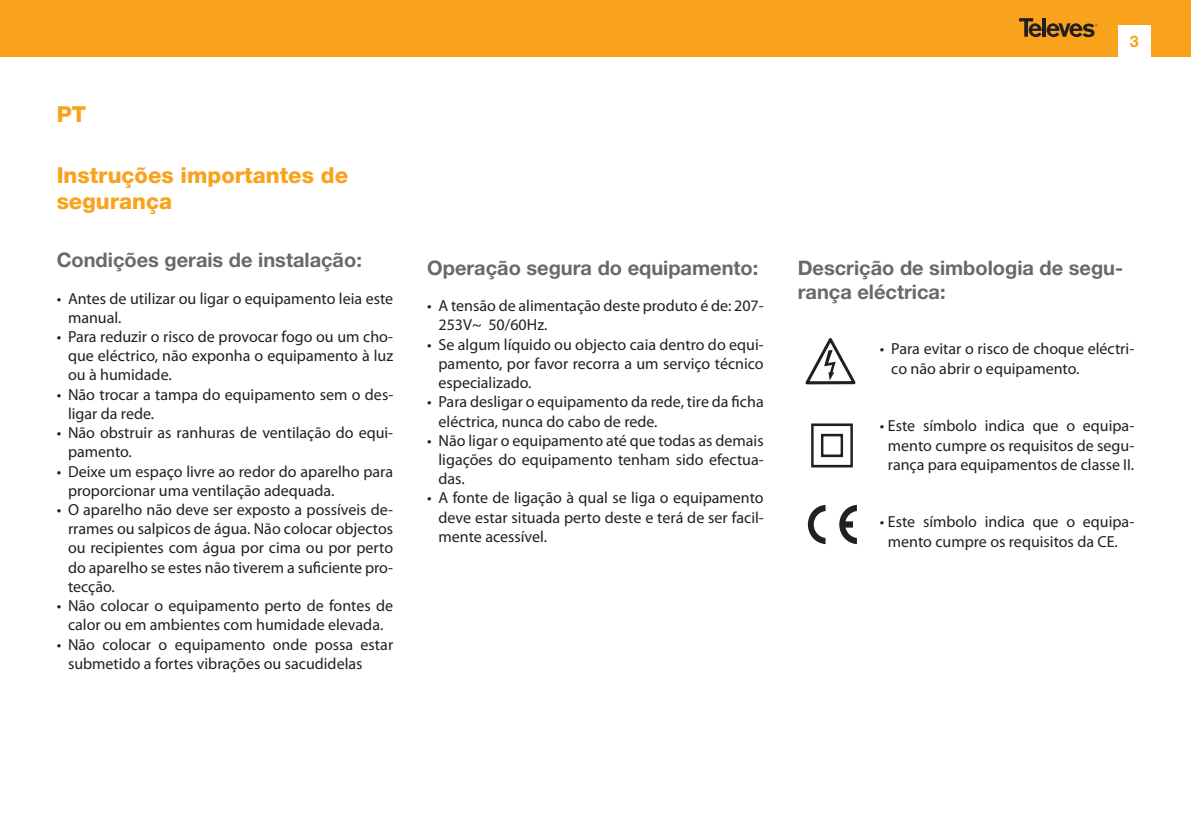
<style>
.page{position:relative;width:1191px;height:840px;background:#fff}
.page>*{position:absolute;margin:0;border:0;box-sizing:border-box;transform-origin:0 0}
.t1{font:800 22px/26.4px "Helvetica Neue LT Std";color:#f9a21c}
.t2{font:700 20px/24px "Helvetica Neue";color:#69696c}
.t3{font:16px/19.2px "Myriad Pro";color:#231f20}
.t4{font:700 16px "Helvetica Neue";color:#f9a21c}
</style>
<div class="page">
<div style="left:0;top:0;width:1191px;height:57px;background:#f9a21c"></div>
<svg style="left:1019px;top:18px;width:78px;height:19px"></svg>
<div style="left:1118px;top:25px;width:32px;height:33px;background:#fff"></div>
<svg style="left:811px;top:423px;width:42px;height:45px"></svg>
<svg style="left:808px;top:505px;width:17px;height:38px"></svg>
<svg style="left:839px;top:504px;width:18px;height:40px"></svg>
<svg style="left:805px;top:338px;width:51px;height:47px"></svg>
<h1 class="t1" style="left:57px;top:101px;width:31px">PT</h1>
<h1 class="t1" style="left:57px;top:161px;width:293px">Instruções importantes de segurança</h1>
<p class="t2" style="left:57px;top:247px;width:307px">Condições gerais de instalação:</p>
<p class="t3" style="left:68px;top:288px;width:327px;text-indent:-11px">• Antes de utilizar ou ligar o equipamento leia este manual.</p>
<p class="t3" style="left:68px;top:326px;width:327px;text-align:justify;text-indent:-11px">• Para reduzir o risco de provocar fogo ou um cho&shy;que eléctrico, não exponha o equipamento à luz ou à humidade.</p>
<p class="t3" style="left:68px;top:384px;width:327px;text-indent:-11px">• Não trocar a tampa do equipamento sem o des&shy;ligar da rede.</p>
<p class="t3" style="left:68px;top:422px;width:327px;text-indent:-11px">• Não obstruir as ranhuras de ventilação do equi&shy;pamento.</p>
<p class="t3" style="left:68px;top:461px;width:327px;text-indent:-11px">• Deixe um espaço livre ao redor do aparelho para proporcionar uma ventilação adequada.</p>
<p class="t3" style="left:68px;top:499px;width:327px;text-align:justify;text-indent:-11px">• O aparelho não deve ser exposto a possíveis de&shy;rrames ou salpicos de água. Não colocar objectos ou recipientes com água por cima ou por perto do aparelho se estes não tiverem a suficiente pro&shy;tecção.</p>
<p class="t3" style="left:57px;top:595px;width:338px;text-align:center">• Não colocar o equipamento perto de fontes de calor ou em ambientes com humidade elevada.</p>
<p class="t3" style="left:68px;top:634px;width:327px;text-indent:-11px">• Não colocar o equipamento onde possa estar submetido a fortes vibrações ou sacudidelas</p>
<p class="t2" style="left:427px;top:255px;width:333px">Operação segura do equipamento:</p>
<p class="t3" style="left:438px;top:296px;width:327px;text-indent:-11px">• A tensão de alimentação deste produto é de: 207-<br>253V~ 50/60Hz.</p>
<p class="t3" style="left:438px;top:334px;width:327px;text-align:justify;text-indent:-11px">• Se algum líquido ou objecto caia dentro do equi&shy;pamento, por favor recorra a um serviço técnico especializado.</p>
<p class="t3" style="left:438px;top:392px;width:327px;text-indent:-11px">• Para desligar o equipamento da rede, tire da ficha eléctrica, nunca do cabo de rede.</p>
<p class="t3" style="left:438px;top:430px;width:327px;text-align:justify;text-indent:-11px">• Não ligar o equipamento até que todas as demais ligações do equipamento tenham sido efectua&shy;das.</p>
<p class="t3" style="left:438px;top:488px;width:327px;text-align:justify;text-indent:-11px">• A fonte de ligação à qual se liga o equipamento deve estar situada perto deste e terá de ser facil&shy;mente acessível.</p>
<p class="t4" style="left:1129px;top:31px;width:10px">3</p>
<p class="t2" style="left:797px;top:255px;width:327px">Descrição de simbologia de segu&shy;rança eléctrica:</p>
<p class="t3" style="left:891px;top:339px;width:244px;text-indent:-11px">• Para evitar o risco de choque eléctri&shy;co não abrir o equipamento.</p>
<p class="t3" style="left:880px;top:416px;width:256px;text-align:center">• Este símbolo indica que o equipa&shy;mento cumpre os requisitos de segu&shy;rança para equipamentos de classe II.</p>
<p class="t3" style="left:880px;top:512px;width:256px;text-align:center">• Este símbolo indica que o equipa&shy;mento cumpre os requisitos da CE.</p>
</div>
